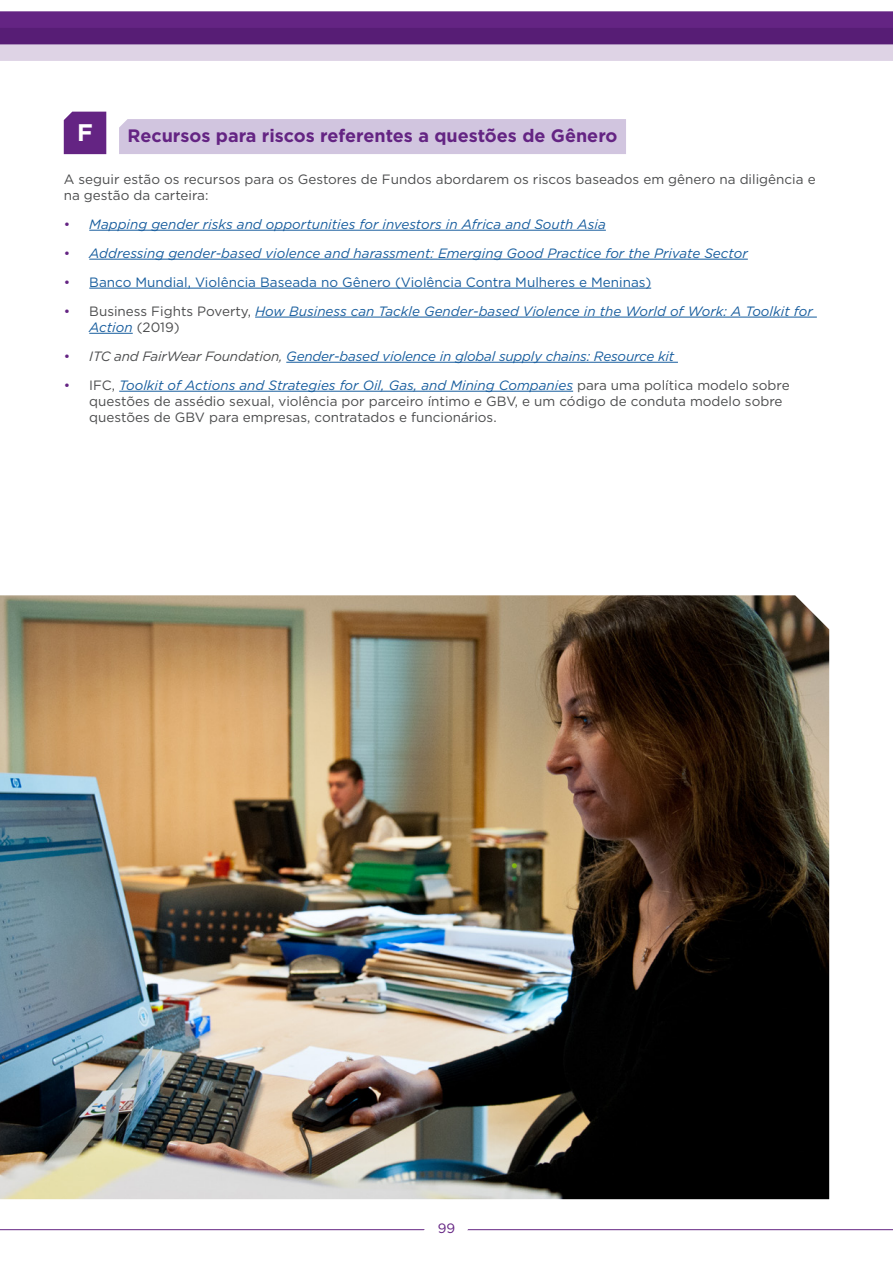
<style>
.page{position:relative;width:893px;height:1263px;background:#fff}
.page>*{position:absolute;margin:0;border:0;box-sizing:border-box;transform-origin:0 0}
.t1{font:700 24px "Gotham";color:#fff}
.t2{font:700 18px "Gotham";color:#642483}
.t3{font:13.5px/16.2px "Gotham";color:#4b4c4d}
.t4{font:italic 13.5px/16.2px "Gotham";color:#175d9e}
.t5{font:13.5px "Gotham";color:#175d9e}
.t6{font:13.5px "Gotham";color:#642483}
.s1{font-style:normal;color:#642483}
.s2{color:#642483}
.s3{font-style:normal;color:#4b4c4d}
.s4{color:#4b4c4d}
.s5{font-style:italic;color:#175d9e}
</style>
<div class="page">
<hr style="left:0;top:1229px;width:893px;height:1px;background:#642483">
<svg style="left:417px;top:1229px;width:58px;height:2px"></svg>
<svg style="left:0;top:11px;width:893px;height:50px;background:#895d9f"></svg>
<div style="left:119px;top:119px;width:507px;height:35px;background:#d1c5df"></div>
<hr style="left:89px;top:230px;width:517px;height:1px;background:#175d9e">
<hr style="left:89px;top:259px;width:659px;height:1px;background:#175d9e">
<hr style="left:89px;top:288px;width:562px;height:1px;background:#175d9e">
<hr style="left:255px;top:317px;width:562px;height:1px;background:#175d9e">
<hr style="left:89px;top:333px;width:44px;height:1px;background:#175d9e">
<hr style="left:286px;top:362px;width:392px;height:1px;background:#175d9e">
<hr style="left:119px;top:391px;width:454px;height:1px;background:#175d9e">
<img style="left:0;top:595px;width:829px;height:604px">
<div style="left:64px;top:112px;width:42px;height:42px;background:#642483"></div>
<h1 class="t1" style="left:77px;top:117px;width:17px">F</h1>
<h2 class="t2" style="left:128px;top:124px;width:491px">Recursos para riscos referentes a questões de Gênero</h2>
<p class="t3" style="left:64px;top:171px;width:753px">A seguir estão os recursos para os Gestores de Fundos abordarem os riscos baseados em gênero na diligência e na gestão da carteira:</p>
<p class="t4" style="left:64px;top:216px;width:544px"><span class="s1">•</span> Mapping gender risks and opportunities for investors in Africa and South Asia</p>
<p class="t4" style="left:64px;top:245px;width:685px"><span class="s1">•</span> Addressing gender-based violence and harassment: Emerging Good Practice for the Private Sector</p>
<p class="t5" style="left:64px;top:273px;width:589px"><span class="s2">•</span> Banco Mundial, Violência Baseada no Gênero (Violência Contra Mulheres e Meninas)</p>
<p class="t4" style="left:89px;top:303px;width:725px;text-indent:-26px"><span class="s1">•</span> <span class="s3">Business Fights Poverty,</span> How Business can Tackle Gender-based Violence in the World of Work: A Toolkit for<br>Action <span class="s3">(2019)</span></p>
<p class="t4" style="left:64px;top:348px;width:612px"><span class="s1">•</span> <span class="s4">ITC and FairWear Foundation,</span> Gender-based violence in global supply chains: Resource kit</p>
<p class="t3" style="left:89px;top:377px;width:702px;text-indent:-26px"><span class="s2">•</span> IFC, <span class="s5">Toolkit of Actions and Strategies for Oil, Gas, and Mining Companies</span> para uma política modelo sobre questões de assédio sexual, violência por parceiro íntimo e GBV, e um código de conduta modelo sobre questões de GBV para empresas, contratados e funcionários.</p>
<p class="t6" style="left:438px;top:1220px;width:19px">99</p>
</div>
